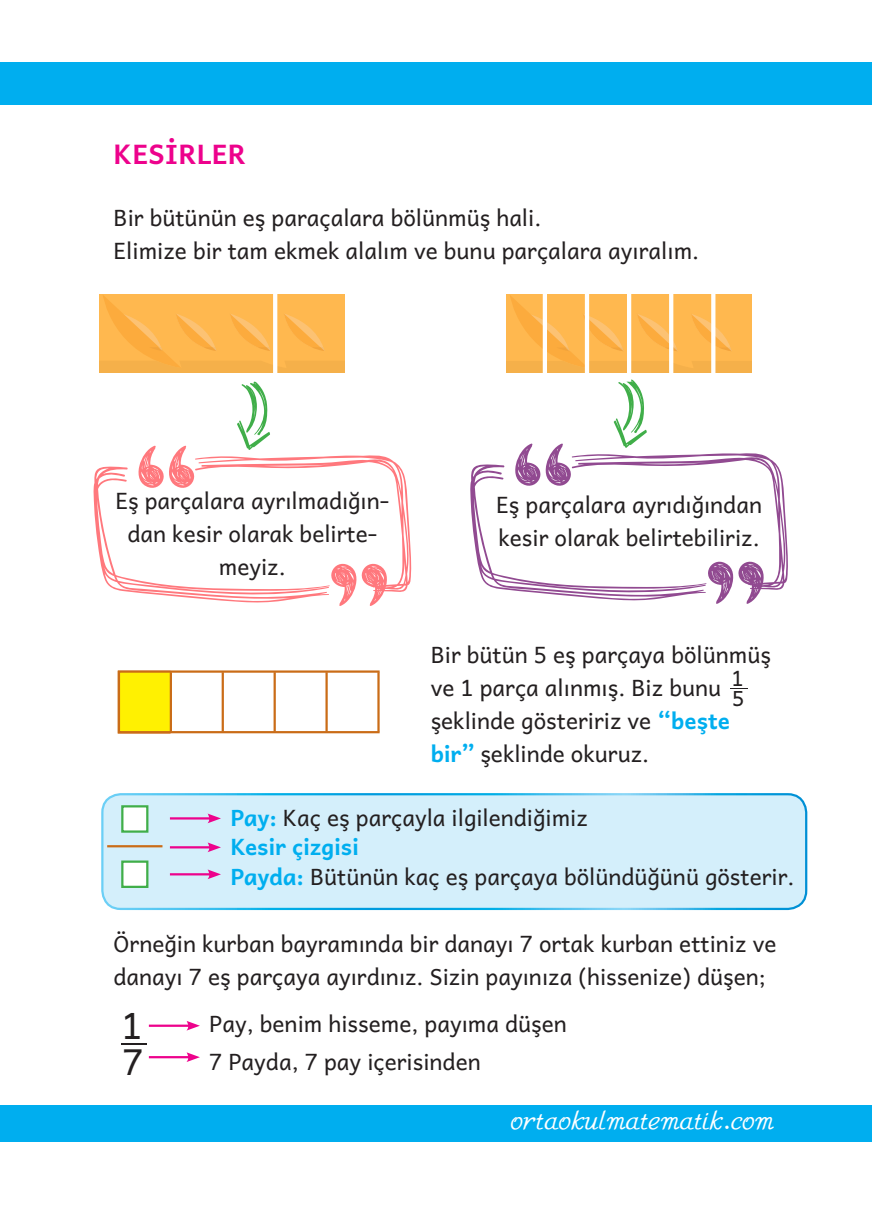
<style>
.page{position:relative;width:872px;height:1212px;background:#fff}
.page>*{position:absolute;margin:0;border:0;box-sizing:border-box;transform-origin:0 0}
.t1{font:36px/35.2px "Andika New Basic";color:#231f20}
.t2{font:28.5px "M Ma Gauss";color:#fff}
.Başlık{font:700 27px "Andika New Basic";color:#ed028c}
.Normal_Gövde{font:22.5px/33px "Andika New Basic";color:#231f20}
.Normal_Gövde-2{font:700 22.5px "Andika New Basic";letter-spacing:-.01em;color:#00aeef}
.t3{font:21px "Andika New Basic";color:#231f20}
.s1{font-weight:700;color:#00aeef}
</style>
<div class="page">
<div style="left:0;top:1106px;width:850px;height:36px;background:#00aeef"></div>
<div style="left:0;top:62px;width:850px;height:43px;background:#00aeef"></div>
<div style="left:850px;top:1106px;width:22px;height:36px;background:#00aeef"></div>
<div style="left:850px;top:62px;width:22px;height:43px;background:#00aeef"></div>
<div style="left:118px;top:671px;width:54px;height:62px;background:#fff101"></div>
<svg style="left:506px;top:295px;width:245px;height:77px;background:#fdb64f"></svg>
<svg style="left:99px;top:294px;width:245px;height:78px;background:#fdb54e"></svg>
<div style="left:102px;top:794px;width:704px;height:115px;background:#d4effb;border-radius:18px"></div>
<div style="left:101px;top:793px;width:706px;height:117px;border:2px solid #fff;border-radius:18px"></div>
<hr style="left:170px;top:672px;width:2px;height:59px;background:#fff">
<hr style="left:121px;top:1043px;width:26px;height:2px;background:#231f20">
<svg style="left:93px;top:381px;width:318px;height:225px"></svg>
<svg style="left:470px;top:379px;width:318px;height:225px"></svg>
<svg style="left:273px;top:294px;width:4px;height:88px"></svg>
<hr style="left:543px;top:287px;width:4px;height:91px;background:#fff">
<hr style="left:585px;top:290px;width:4px;height:91px;background:#fff">
<hr style="left:627px;top:290px;width:4px;height:92px;background:#fff">
<svg style="left:669px;top:294px;width:4px;height:87px"></svg>
<svg style="left:711px;top:294px;width:4px;height:87px"></svg>
<hr style="left:149px;top:1024px;width:42px;height:3px;background:#ed028c">
<svg style="left:186px;top:1021px;width:14px;height:9px"></svg>
<hr style="left:170px;top:817px;width:42px;height:2px;background:#ed028c">
<svg style="left:207px;top:813px;width:14px;height:10px"></svg>
<hr style="left:170px;top:846px;width:42px;height:2px;background:#ed028c">
<svg style="left:207px;top:842px;width:14px;height:10px"></svg>
<hr style="left:149px;top:1056px;width:42px;height:2px;background:#ed028c">
<svg style="left:186px;top:1052px;width:14px;height:10px"></svg>
<hr style="left:170px;top:873px;width:42px;height:2px;background:#ed028c">
<svg style="left:207px;top:869px;width:14px;height:10px"></svg>
<div style="left:121px;top:805px;width:27px;height:28px;background:#fff;border:2px solid #40ae49"></div>
<div style="left:121px;top:860px;width:27px;height:28px;background:#fff;border:2px solid #40ae49"></div>
<hr style="left:107px;top:845px;width:55px;height:2px;background:#fff">
<p class="Başlık" style="left:114px;top:129px;width:134px">KESİRLER</p>
<p class="Normal_Gövde" style="left:114px;top:198px;width:429px">Bir bütünün eş paraçalara bölünmüş hali.</p>
<p class="Normal_Gövde" style="left:114px;top:231px;width:587px">Elimize bir tam ekmek alalım ve bunu parçalara ayıralım.</p>
<p class="Normal_Gövde" style="left:115px;top:481px;width:275px;text-align:center">Eş parçalara ayrılmadığın&shy;dan kesir olarak belirte&shy;meyiz.</p>
<p class="Normal_Gövde" style="left:496px;top:485px;width:267px">Eş parçalara ayrıdığından kesir olarak belirtebiliriz.</p>
<p class="Normal_Gövde" style="left:431px;top:635px;width:342px">Bir bütün 5 eş parçaya bölünmüş ve 1 parça alınmış. Biz bunu</p>
<p class="t3" style="left:731px;top:659px;width:14px">1</p>
<p class="t3" style="left:732px;top:679px;width:14px">5</p>
<p class="Normal_Gövde" style="left:431px;top:701px;width:301px">şeklinde gösteririz ve <span class="s1">“beşte bir”</span> şeklinde okuruz.</p>
<p class="Normal_Gövde" style="left:230px;top:798px;width:359px"><span class="s1">Pay:</span> Kaç eş parçayla ilgilendiğimiz</p>
<p class="Normal_Gövde-2" style="left:230px;top:826px;width:130px">Kesir çizgisi</p>
<p class="Normal_Gövde" style="left:230px;top:857px;width:566px"><span class="s1">Payda:</span> Bütünün kaç eş parçaya bölündüğünü gösterir.</p>
<p class="Normal_Gövde" style="left:114px;top:924px;width:664px">Örneğin kurban bayramında bir danayı 7 ortak kurban ettiniz ve danayı 7 eş parçaya ayırdınız. Sizin payınıza (hissenize) düşen;</p>
<p class="t1" style="left:121px;top:1003px;width:24px">1<br>7</p>
<p class="Normal_Gövde" style="left:209px;top:1004px;width:359px">Pay, benim hisseme, payıma düşen</p>
<p class="Normal_Gövde" style="left:209px;top:1042px;width:273px">7 Payda, 7 pay içerisinden</p>
<p class="t2" style="left:511px;top:1104px;width:265px">ortaokulmatematik.com</p>
</div>
